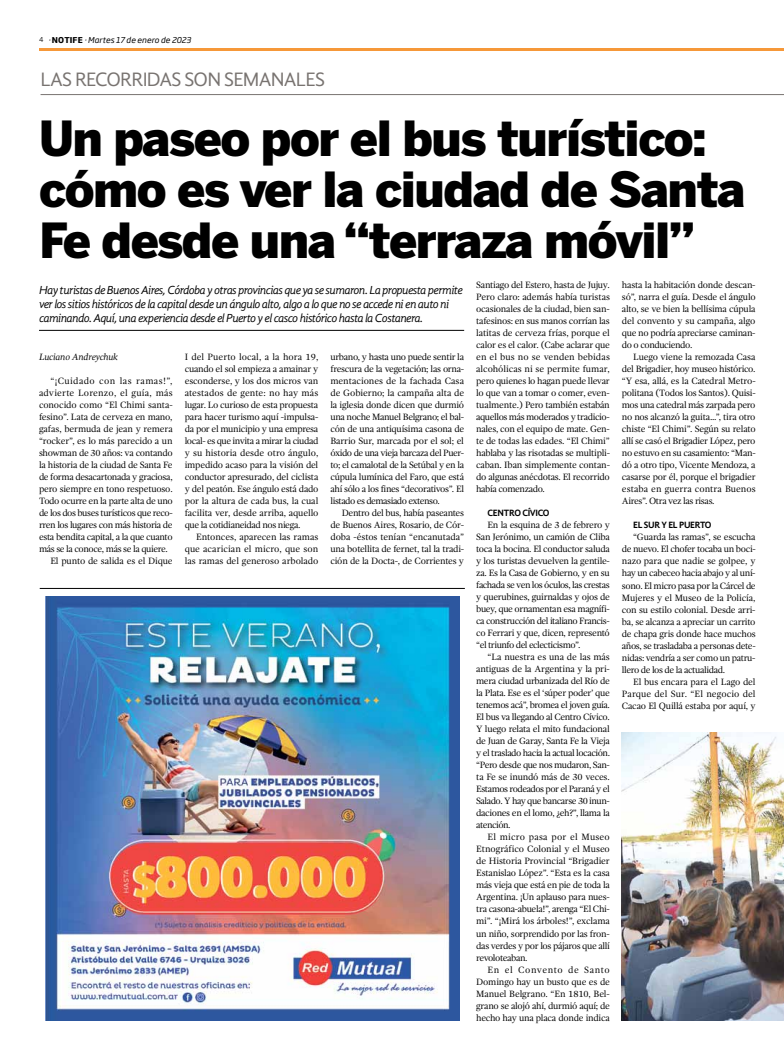
<style>
.page{position:relative;width:784px;height:1052px;background:#fff}
.page>*{position:absolute;margin:0;border:0;box-sizing:border-box;transform-origin:0 0}
.t1{font:900 48px/51px "Benton Sans";letter-spacing:-.03em;color:#000}
.t2{font:20px "Gandhi Sans";letter-spacing:-.04em;color:#787370}
.t3{font:italic 12px/14px "Gandhi Sans";letter-spacing:-.045em;color:#000}
.t4{font:9.4px/12px "Gandhi Serif";letter-spacing:-.035em;color:#000;text-align:justify}
.t5{font:9.4px "Gandhi Serif";letter-spacing:-.01em;color:#000}
.t6{font:9.4px "Gandhi Serif";letter-spacing:-.015em;color:#000}
.t7{font:9.4px "Gandhi Serif";letter-spacing:.02em;color:#000}
.t8{font:700 9.4px "Gandhi Sans";letter-spacing:-.04em;color:#000}
.t9{font:9.4px "Gandhi Serif";letter-spacing:.04em;color:#000}
.t10{font:italic 9.4px "Gandhi Serif";letter-spacing:-.02em;color:#000}
.t11{font:italic 8px "Soho Gothic Pro";letter-spacing:.01em;color:#000}
.s1{font-family:"Scout";font-weight:300;font-style:normal}
.s2{font-weight:700;font-style:normal}
</style>
<div class="page">
<hr style="left:39px;top:48px;width:744px;height:2px;background:#f69839">
<img style="left:45px;top:596px;width:414px;height:424px">
<hr style="left:40px;top:588px;width:424px;height:1px;background:#000">
<hr style="left:40px;top:94px;width:743px;height:1px;background:#787370">
<hr style="left:39px;top:330px;width:425px;height:1px;background:#000">
<img style="left:621px;top:732px;width:162px;height:288px">
<p class="t11" style="left:39px;top:34px;width:153px"><span class="s1">4</span> · <span class="s2">NOTIFE</span> · Martes 17 de enero de 2023</p>
<h2 class="t2" style="left:40px;top:68px;width:286px">LAS RECORRIDAS SON SEMANALES</h2>
<h1 class="t1" style="left:39px;top:112px;width:707px">Un paseo por el bus turístico: cómo es ver la ciudad de Santa<br>Fe desde una “terraza móvil”</h1>
<p class="t3" style="left:39px;top:282px;width:425px">Hay turistas de Buenos Aires, Córdoba y otras provincias que ya se sumaron. La propuesta permite ver los sitios históricos de la capital desde un ángulo alto, algo a lo que no se accede ni en auto ni caminando. Aquí, una experiencia desde el Puerto y el casco histórico hasta la Costanera.</p>
<p class="t4" style="left:476px;top:279px;width:135px">Santiago del Estero, hasta de Jujuy.<br>Pero claro: además había turistas ocasionales de la ciudad, bien san&shy;tafesinos: en sus manos corrían las latitas de cerveza frías, porque el calor es el calor. (Cabe aclarar que en el bus no se venden bebidas alcohólicas ni se permite fumar, pero quienes lo hagan puede llevar lo que van a tomar o comer, even&shy;tualmente.) Pero también estabán aquellos más moderados y tradicio&shy;nales, con el equipo de mate. Gen&shy;te de todas las edades. “El Chimi” hablaba y las risotadas se multipli&shy;caban. Iban simplemente contan&shy;do algunas anécdotas. El recorrido había comenzado.</p>
<p class="t8" style="left:487px;top:507px;width:63px">CENTRO CÍVICO</p>
<p class="t4" style="left:476px;top:519px;width:135px;text-indent:11px">En la esquina de 3 de febrero y San Jerónimo, un camión de Cliba toca la bocina. El conductor saluda y los turistas devuelven la gentile&shy;za. Es la Casa de Gobierno, y en su fachada se ven los óculos, las crestas y querubines, guirnaldas y ojos de buey, que ornamentan esa magnífi&shy;ca construcción del italiano Francis&shy;co Ferrari y que, dicen, representó “el triunfo del eclecticismo”.</p>
<p class="t4" style="left:476px;top:651px;width:135px;text-indent:11px">“La nuestra es una de las más antiguas de la Argentina y la pri&shy;mera ciudad urbanizada del Río de la Plata. Ese es el ‘súper poder’ que tenemos acá”, bromea el joven guía.<br>El bus va llegando al Centro Cívico.<br>Y luego relata el mito fundacional de Juan de Garay, Santa Fe la Vieja y el traslado hacia la actual locación. “Pero desde que nos mudaron, San&shy;ta Fe se inundó más de 30 veces.<br>Estamos rodeados por el Paraná y el Salado. Y hay que bancarse 30 inun&shy;daciones en el lomo, ¿eh?”, llama la atención.</p>
<p class="t4" style="left:476px;top:831px;width:135px;text-indent:11px">El micro pasa por el Museo Etnográfico Colonial y el Museo de Historia Provincial “Brigadier Estanislao López”. “Esta es la casa más vieja que está en pie de toda la Argentina. ¡Un aplauso para nues&shy;tra casona-abuela!”, arenga “El Chi&shy;mi”. “¡Mirá los árboles!”, exclama un niño, sorprendido por las fron&shy;das verdes y por los pájaros que allí revoloteaban.</p>
<p class="t4" style="left:476px;top:963px;width:135px;text-indent:11px">En el Convento de Santo Domingo hay un busto que es de Manuel Belgrano. “En 1810, Bel&shy;grano se alojó ahí, durmió aquí; de hecho hay una placa donde indica</p>
<p class="t4" style="left:621px;top:279px;width:135px">hasta la habitación donde descan&shy;só”, narra el guía. Desde el ángulo alto, se ve bien la bellísima cúpula del convento y su campaña, algo que no podría apreciarse caminan&shy;do o conduciendo.</p>
<p class="t4" style="left:621px;top:351px;width:135px;text-indent:11px">Luego viene la remozada Casa del Brigadier, hoy museo histórico. “Y esa, allá, es la Catedral Metro&shy;politana (Todos los Santos). Quisi&shy;mos una catedral más zarpada pero no nos alcanzó la guita...”, tira otro chiste “El Chimi”. Según su relato allí se casó el Brigadier López, pero no estuvo en su casamiento: “Man&shy;dó a otro tipo, Vicente Mendoza, a casarse por él, porque el brigadier estaba en guerra contra Buenos Aires”. Otra vez las risas.</p>
<p class="t8" style="left:633px;top:520px;width:80px">EL SUR Y EL PUERTO</p>
<p class="t4" style="left:621px;top:531px;width:135px;text-indent:11px">“Guarda las ramas”, se escucha de nuevo. El chofer tocaba un boci&shy;nazo para que nadie se golpee, y hay un cabeceo hacia abajo y al uní&shy;sono. El micro pasa por la Cárcel de Mujeres y el Museo de la Policía, con su estilo colonial. Desde arri&shy;ba, se alcanza a apreciar un carrito de chapa gris donde hace muchos años, se trasladaba a personas dete&shy;nidas: vendría a ser como un patru&shy;llero de los de la actualidad.</p>
<p class="t4" style="left:621px;top:675px;width:135px;text-indent:11px">El bus encara para el Lago del Parque del Sur. “El negocio del Cacao El Quillá estaba por aquí, y</p>
<p class="t10" style="left:39px;top:352px;width:81px">Luciano Andreychuk</p>
<p class="t9" style="left:50px;top:376px;width:124px">“¡Cuidado con las ramas!”,</p>
<p class="t7" style="left:39px;top:388px;width:135px">advierte Lorenzo, el guía, más</p>
<p class="t5" style="left:39px;top:400px;width:135px">conocido como “El Chimi santa-</p>
<p class="t4" style="left:39px;top:411px;width:135px">fesino”. Lata de cerveza en mano,</p>
<p class="t5" style="left:39px;top:424px;width:135px">gafas, bermuda de jean y remera</p>
<p class="t6" style="left:39px;top:436px;width:135px">“rocker”, es lo más parecido a un</p>
<p class="t4" style="left:39px;top:447px;width:135px">showman de 30 años: va contando</p>
<p class="t4" style="left:39px;top:459px;width:135px">la historia de la ciudad de Santa Fe</p>
<p class="t4" style="left:39px;top:471px;width:135px">de forma desacartonada y graciosa,</p>
<p class="t4" style="left:39px;top:483px;width:135px">pero siempre en tono respetuoso.</p>
<p class="t4" style="left:39px;top:495px;width:135px">Todo ocurre en la parte alta de uno</p>
<p class="t4" style="left:39px;top:507px;width:135px">de los dos buses turísticos que reco-</p>
<p class="t4" style="left:39px;top:519px;width:135px">rren los lugares con más historia de</p>
<p class="t4" style="left:39px;top:531px;width:135px">esta bendita capital, a la que cuanto</p>
<p class="t4" style="left:39px;top:543px;width:130px">más se la conoce, más se la quiere.</p>
<p class="t5" style="left:50px;top:556px;width:124px">El punto de salida es el Dique</p>
<p class="t4" style="left:185px;top:351px;width:135px">I del Puerto local, a la hora 19, cuando el sol empieza a amainar y esconderse, y los dos micros van atestados de gente: no hay más lugar. Lo curioso de esta propuesta para hacer turismo aquí -impulsa&shy;da por el municipio y una empresa local- es que invita a mirar la ciudad y su historia desde otro ángulo, impedido acaso para la visión del conductor apresurado, del ciclista y del peatón. Ese ángulo está dado por la altura de cada bus, la cual facilita ver, desde arriba, aquello que la cotidianeidad nos niega.</p>
<p class="t4" style="left:185px;top:531px;width:135px;text-indent:11px">Entonces, aparecen las ramas que acarician el micro, que son las ramas del generoso arbolado</p>
<p class="t4" style="left:330px;top:351px;width:135px">urbano, y hasta uno puede sentir la frescura de la vegetación; las orna&shy;mentaciones de la fachada Casa de Gobierno; la campaña alta de la iglesia donde dicen que durmió una noche Manuel Belgrano; el bal&shy;cón de una antiquísima casona de Barrio Sur, marcada por el sol; el óxido de una vieja barcaza del Puer&shy;to; el camalotal de la Setúbal y en la cúpula lumínica del Faro, que está ahí sólo a los fines “decorativos”. El listado es demasiado extenso.</p>
<p class="t4" style="left:330px;top:507px;width:135px;text-indent:11px">Dentro del bus, había paseantes de Buenos Aires, Rosario, de Cór&shy;doba -éstos tenían “encanutada” una botellita de fernet, tal la tradi&shy;ción de la Docta-, de Corrientes y</p>
</div>
